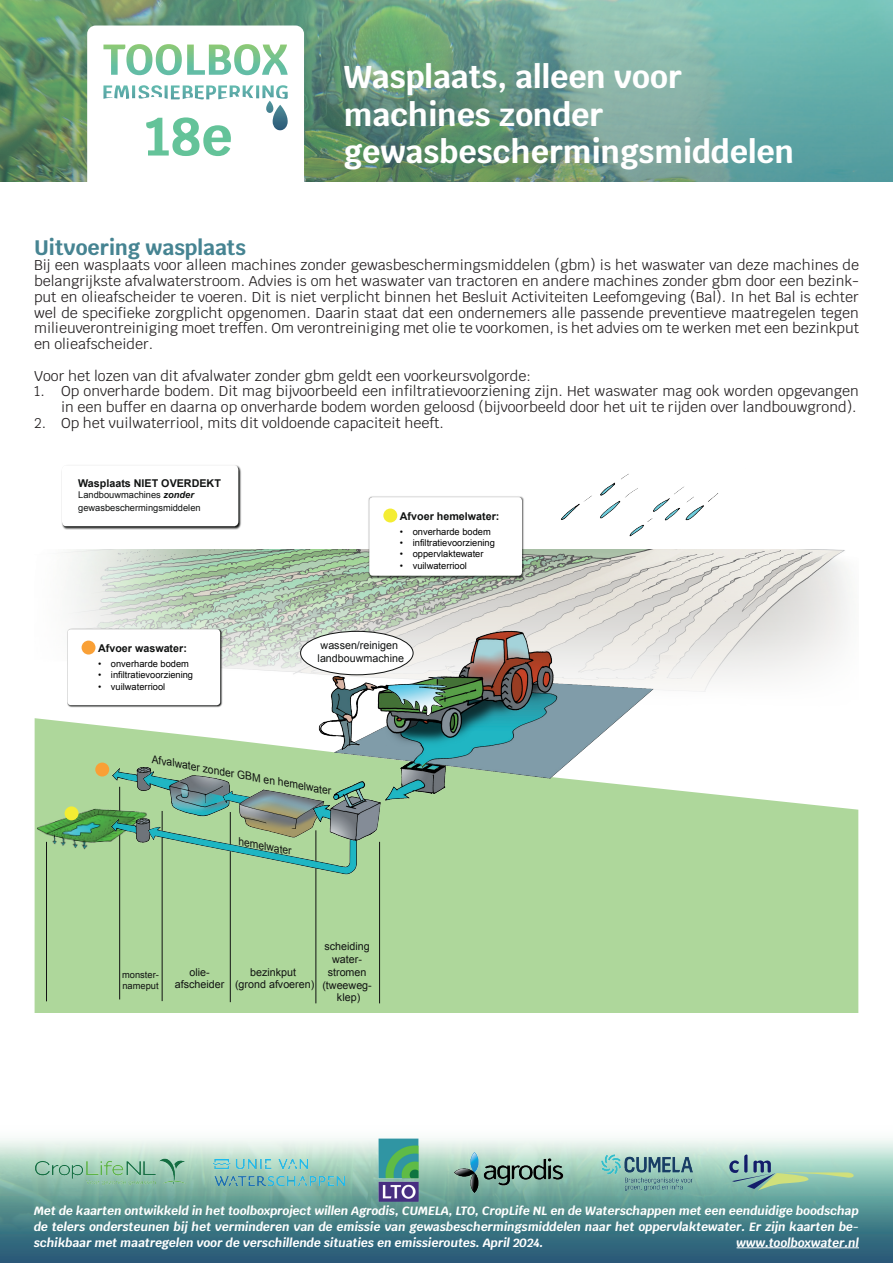
<style>
.page{position:relative;width:893px;height:1263px;background:#fff}
.page>*{position:absolute;margin:0;border:0;box-sizing:border-box;transform-origin:0 0}
.t1{font:700 54px "Krub";color:#64c399}
.t2{font:700 31.5px/37.8px "Krub";color:#fff}
.t3{font:700 21px "Krub";color:#468492}
.t4{font:14.25px/15.8px "Krub";color:#231f20;text-align:justify}
.t5{font:italic 700 12px/15.8px "Krub";color:#fff;text-align:justify}
.t6{font:italic 10.95px "Arial";color:#111312;scale:.96 1}
.t7{font:10.8px/12.9px "Arial";color:#111312;text-align:center}
.t8{font:700 10.8px "Arial";color:#111312}
.t9{font:9.3px "Arial";color:#000}
.t10{font:9.3px/11.1px "Arial";color:#111312}
.s1{font-weight:700;font-style:italic}
</style>
<div class="page">
<svg style="left:0;top:1138px;width:893px;height:125px;background:#67979b"></svg>
<svg style="left:729px;top:1154px;width:125px;height:36px;background:#97c2b1"></svg>
<img style="left:376px;top:1138px;width:46px;height:67px">
<img style="left:34px;top:1157px;width:154px;height:31px">
<img style="left:214px;top:1159px;width:131px;height:27px">
<img style="left:453px;top:1151px;width:112px;height:43px">
<img style="left:598px;top:1153px;width:97px;height:38px">
<hr style="left:737px;top:1247px;width:122px;height:1px;background:#fff">
<img style="left:0;top:0;width:893px;height:181px">
<svg style="left:87px;top:26px;width:217px;height:156px"></svg>
<svg style="left:61px;top:466px;width:180px;height:64px"></svg>
<img style="left:64px;top:549px;width:786px;height:130px">
<svg style="left:35px;top:718px;width:823px;height:294px;background:#b5daa3"></svg>
<hr style="left:162px;top:811px;width:1px;height:190px;background:#111312">
<hr style="left:230px;top:812px;width:1px;height:190px;background:#111312">
<hr style="left:316px;top:830px;width:1px;height:173px;background:#111312">
<hr style="left:379px;top:842px;width:1px;height:161px;background:#111312">
<hr style="left:119px;top:787px;width:1px;height:212px;background:#111312">
<hr style="left:46px;top:842px;width:1px;height:159px;background:#111312">
<img style="left:410px;top:783px;width:53px;height:22px">
<img style="left:459px;top:655px;width:274px;height:128px">
<img style="left:110px;top:752px;width:26px;height:29px">
<img style="left:136px;top:751px;width:20px;height:14px">
<img style="left:132px;top:765px;width:124px;height:46px">
<img style="left:218px;top:783px;width:82px;height:28px">
<img style="left:35px;top:781px;width:121px;height:87px">
<img style="left:135px;top:802px;width:20px;height:60px">
<img style="left:142px;top:811px;width:232px;height:69px">
<div style="left:301px;top:631px;width:112px;height:44px;background:#fff;border-radius:50%"></div>
<img style="left:315px;top:599px;width:265px;height:160px">
<img style="left:300px;top:775px;width:110px;height:65px">
<img style="left:301px;top:655px;width:158px;height:138px">
<svg style="left:62px;top:465px;width:176px;height:61px"></svg>
<img style="left:368px;top:496px;width:158px;height:83px">
<div style="left:369px;top:497px;width:153px;height:79px;background:#fff;border-radius:4px"></div>
<div style="left:383px;top:508px;width:14px;height:14px;background:#f4ed33;border-radius:50%"></div>
<img style="left:509px;top:473px;width:266px;height:101px">
<div style="left:65px;top:806px;width:14px;height:14px;background:#f4ed33;border-radius:50%"></div>
<svg style="left:67px;top:629px;width:156px;height:79px"></svg>
<div style="left:67px;top:629px;width:153px;height:76px;background:#fff;border-radius:4px"></div>
<div style="left:82px;top:641px;width:14px;height:13px;background:#f9a036;border-radius:50%"></div>
<div style="left:95px;top:762px;width:14px;height:14px;background:#f9a036;border-radius:50%"></div>
<h1 class="t1" style="left:146px;top:105px;width:88px">18e</h1>
<h2 class="t2" style="left:344px;top:58px;width:452px">Wasplaats, alleen voor machines zonder gewasbeschermingsmiddelen</h2>
<h3 class="t3" style="left:34px;top:235px;width:214px">Uitvoering wasplaats</h3>
<p class="t4" style="left:34px;top:257px;width:826px">Bij een wasplaats voor alleen machines zonder gewasbeschermingsmiddelen (gbm) is het waswater van deze machines de belangrijkste afvalwaterstroom. Advies is om het waswater van tractoren en andere machines zonder gbm door een bezink&shy;put en olieafscheider te voeren. Dit is niet verplicht binnen het Besluit Activiteiten Leefomgeving (Bal). In het Bal is echter wel de specifieke zorgplicht opgenomen. Daarin staat dat een ondernemers alle passende preventieve maatregelen tegen milieuverontreiniging moet treffen. Om verontreiniging met olie te voorkomen, is het advies om te werken met een bezinkput en olieafscheider.</p>
<p class="t4" style="left:34px;top:368px;width:498px">Voor het lozen van dit afvalwater zonder gbm geldt een voorkeursvolgorde:</p>
<p class="t4" style="left:34px;top:383px;width:826px;text-align:right">1. Op onverharde bodem. Dit mag bijvoorbeeld een infiltratievoorziening zijn. Het waswater mag ook worden opgevangen in een buffer en daarna op onverharde bodem worden geloosd (bijvoorbeeld door het uit te rijden over landbouwgrond).</p>
<p class="t4" style="left:34px;top:415px;width:411px">2. Op het vuilwaterriool, mits dit voldoende capaciteit heeft.</p>
<p class="t8" style="left:78px;top:476px;width:144px">Wasplaats NIET OVERDEKT</p>
<p class="t10" style="left:78px;top:488px;width:124px;line-height:12.9px">Landbouwmachines <span class="s1">zonder </span>gewasbeschermingsmiddelen</p>
<p class="t8" style="left:98px;top:641px;width:90px">Afvoer waswater:</p>
<p class="t9" style="left:98px;top:658px;width:92px">• onverharde bodem</p>
<p class="t9" style="left:98px;top:669px;width:97px">• infiltratievoorziening</p>
<p class="t9" style="left:98px;top:680px;width:69px">• vuilwaterriool</p>
<p class="t8" style="left:400px;top:509px;width:101px">Afvoer hemelwater:</p>
<p class="t9" style="left:400px;top:526px;width:92px">• onverharde bodem</p>
<p class="t9" style="left:400px;top:537px;width:97px">• infiltratievoorziening</p>
<p class="t9" style="left:400px;top:548px;width:85px">• oppervlaktewater</p>
<p class="t9" style="left:400px;top:559px;width:69px">• vuilwaterriool</p>
<p class="t7" style="left:318px;top:639px;width:88px;text-align:left">wassen/reinigen landbouwmachine</p>
<p class="t6" style="left:154px;top:752px;width:192px;rotate:10deg">Afvalwater zonder GBM en hemelwater</p>
<p class="t6" style="left:240px;top:834px;width:58px;rotate:10deg">hemelwater</p>
<p class="t10" style="left:122px;top:969px;width:38px">monster&shy;nameput</p>
<p class="t7" style="left:175px;top:965px;width:51px">olie&shy;afscheider</p>
<p class="t7" style="left:235px;top:965px;width:81px">bezinkput (grond afvoeren)</p>
<p class="t7" style="left:322px;top:940px;width:51px">scheiding water&shy;stromen (tweeweg&shy;klep)</p>
<p class="t5" style="left:34px;top:1203px;width:826px">Met de kaarten ontwikkeld in het toolboxproject willen Agrodis, CUMELA, LTO, CropLife NL en de Waterschappen met een eenduidige boodschap de telers ondersteunen bij het verminderen van de emissie van gewasbeschermingsmiddelen naar het oppervlaktewater. Er zijn kaarten be&shy;schikbaar met maatregelen voor de verschillende situaties en emissieroutes. April 2024.</p>
<p class="t5" style="left:737px;top:1235px;width:124px">www.toolboxwater.nl</p>
</div>
